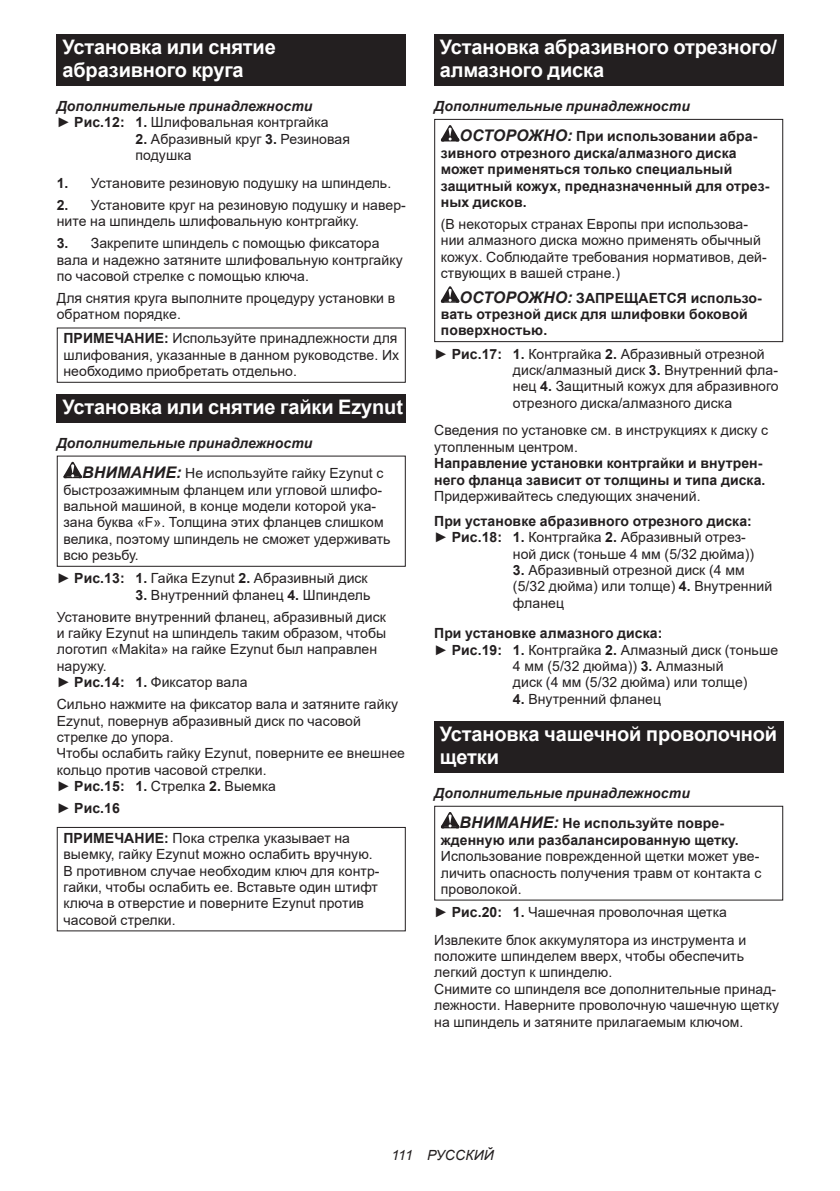
<style>
.page{position:relative;width:840px;height:1191px;background:#fff}
.page>*{position:absolute;margin:0;border:0;box-sizing:border-box;transform-origin:0 0}
.t1{font:700 20px/23.4px "Arial";letter-spacing:-.01em;color:#fff}
.t2{font:14px/16.4px "Arial";letter-spacing:.005em;color:#231f20}
.t3{font:700 14px/16.4px "Arial";letter-spacing:.005em;color:#231f20}
.t4{font:italic 700 14px/30.6px "Arial";letter-spacing:.005em;color:#231f20}
.t5{font:italic 14px "Arial";letter-spacing:.005em;color:#231f20}
.s1{font-weight:400;font-style:normal}
.s2{font-style:normal}
.s3{font-weight:700}
.s4{font-size:16px}
.s5{font-style:italic;font-size:16px}
</style>
<div class="page">
<div style="left:57px;top:34px;width:348px;height:52px;background:#231f20"></div>
<div style="left:57px;top:327px;width:348px;height:56px;border:1px solid #231f20"></div>
<div style="left:57px;top:394px;width:348px;height:28px;background:#231f20"></div>
<svg style="left:63px;top:462px;width:19px;height:16px"></svg>
<div style="left:57px;top:455px;width:348px;height:112px;border:1px solid #231f20"></div>
<div style="left:57px;top:827px;width:348px;height:104px;border:1px solid #231f20"></div>
<div style="left:434px;top:34px;width:348px;height:52px;background:#231f20"></div>
<svg style="left:440px;top:125px;width:19px;height:16px"></svg>
<svg style="left:440px;top:286px;width:19px;height:17px"></svg>
<div style="left:434px;top:119px;width:348px;height:223px;border:1px solid #231f20"></div>
<div style="left:434px;top:721px;width:348px;height:52px;background:#231f20"></div>
<svg style="left:440px;top:812px;width:19px;height:16px"></svg>
<div style="left:434px;top:805px;width:348px;height:95px;border:1px solid #231f20"></div>
<h1 class="t1" style="left:62px;top:36px;width:215px">Установка или снятие абразивного круга</h1>
<p class="t4" style="left:57px;top:98px;width:273px;line-height:16.4px">Дополнительные принадлежности <span class="s1">►</span> <span class="s2">Рис.12: 1.</span> <span class="s1">Шлифовальная контргайка</span></p>
<p class="t2" style="left:135px;top:130px;width:216px"><span class="s3">2.</span> Абразивный круг <span class="s3">3.</span> Резиновая подушка</p>
<p class="t2" style="left:57px;top:174px;width:336px"><span class="s3">1.</span> Установите резиновую подушку на шпиндель.</p>
<p class="t2" style="left:57px;top:197px;width:350px"><span class="s3">2.</span> Установите круг на резиновую подушку и навер&shy;ните на шпиндель шлифовальную контргайку.</p>
<p class="t2" style="left:57px;top:235px;width:347px"><span class="s3">3.</span> Закрепите шпиндель с помощью фиксатора вала и надежно затяните шлифовальную контргайку по часовой стрелке с помощью ключа.</p>
<p class="t2" style="left:57px;top:290px;width:340px">Для снятия круга выполните процедуру установки в обратном порядке.</p>
<p class="t2" style="left:63px;top:330px;width:337px;text-align:justify"><span class="s3">ПРИМЕЧАНИЕ:</span> Используйте принадлежности для шлифования, указанные в данном руководстве. Их необходимо приобретать отдельно.</p>
<h1 class="t1" style="left:62px;top:395px;width:342px">Установка или снятие гайки Ezynut</h1>
<p class="t4" style="left:82px;top:428px;width:303px;text-indent:-25px">Дополнительные принадлежности<br><span class="s4">ВНИМАНИЕ:</span> <span class="s1">Не используйте гайку Ezynut с</span></p>
<p class="t2" style="left:63px;top:481px;width:328px">быстрозажимным фланцем или угловой шлифо&shy;вальной машиной, в конце модели которой ука&shy;зана буква «F». Толщина этих фланцев слишком велика, поэтому шпиндель не сможет удерживать всю резьбу.</p>
<p class="t2" style="left:57px;top:570px;width:312px">► <span class="s3">Рис.13: 1.</span> Гайка Ezynut <span class="s3">2.</span> Абразивный диск</p>
<p class="t2" style="left:57px;top:583px;width:330px;line-height:22px;text-indent:79px"><span class="s3">3.</span> Внутренний фланец <span class="s3">4.</span> Шпиндель<br>Установите внутренний фланец, абразивный диск</p>
<p class="t2" style="left:57px;top:625px;width:331px">и гайку Ezynut на шпиндель таким образом, чтобы логотип «Makita» на гайке Ezynut был направлен наружу.<br>► <span class="s3">Рис.14: 1.</span> Фиксатор вала</p>
<p class="t2" style="left:57px;top:696px;width:349px">Сильно нажмите на фиксатор вала и затяните гайку Ezynut, повернув абразивный диск по часовой стрелке до упора.<br>Чтобы ослабить гайку Ezynut, поверните ее внешнее кольцо против часовой стрелки.<br>► <span class="s3">Рис.15: 1.</span> Стрелка <span class="s3">2.</span> Выемка</p>
<p class="t2" style="left:63px;top:793px;width:288px;line-height:29.6px;text-indent:-7px">► <span class="s3">Рис.16<br>ПРИМЕЧАНИЕ:</span> Пока стрелка указывает на</p>
<p class="t2" style="left:63px;top:846px;width:317px">выемку, гайку Ezynut можно ослабить вручную.<br>В противном случае необходим ключ для контр&shy;гайки, чтобы ослабить ее. Вставьте один штифт ключа в отверстие и поверните Ezynut против часовой стрелки.</p>
<h1 class="t1" style="left:439px;top:36px;width:338px">Установка абразивного отрезного/ алмазного диска</h1>
<p class="t4" style="left:459px;top:91px;width:299px;text-indent:-25px">Дополнительные принадлежности<br><span class="s4">ОСТОРОЖНО:</span> <span class="s2">При использовании абра-</span></p>
<p class="t3" style="left:440px;top:145px;width:330px">зивного отрезного диска/алмазного диска может применяться только специальный защитный кожух, предназначенный для отрез&shy;ных дисков.</p>
<p class="t2" style="left:440px;top:216px;width:327px">(В некоторых странах Европы при использова&shy;нии алмазного диска можно применять обычный кожух. Соблюдайте требования нормативов, дей&shy;ствующих в вашей стране.)</p>
<p class="t3" style="left:440px;top:290px;width:322px;text-indent:19px"><span class="s5">ОСТОРОЖНО:</span> ЗАПРЕЩАЕТСЯ использо&shy;вать отрезной диск для шлифовки боковой поверхностью.</p>
<p class="t2" style="left:512px;top:345px;width:267px;text-indent:-79px">► <span class="s3">Рис.17: 1.</span> Контргайка <span class="s3">2.</span> Абразивный отрезной диск/алмазный диск <span class="s3">3.</span> Внутренний фла&shy;нец <span class="s3">4.</span> Защитный кожух для абразивного отрезного диска/алмазного диска</p>
<p class="t2" style="left:434px;top:422px;width:335px">Сведения по установке см. в инструкциях к диску с утопленным центром.</p>
<p class="t3" style="left:434px;top:455px;width:332px">Направление установки контргайки и внутрен&shy;него фланца зависит от толщины и типа диска.</p>
<p class="t2" style="left:434px;top:488px;width:268px">Придерживайтесь следующих значений.</p>
<p class="t3" style="left:434px;top:513px;width:319px">При установке абразивного отрезного диска:</p>
<p class="t2" style="left:434px;top:529px;width:313px">► <span class="s3">Рис.18: 1.</span> Контргайка <span class="s3">2.</span> Абразивный отрез-</p>
<p class="t2" style="left:512px;top:545px;width:243px">ной диск (тоньше 4 мм (5/32 дюйма))</p>
<p class="t2" style="left:512px;top:562px;width:261px"><span class="s3">3.</span> Абразивный отрезной диск (4 мм (5/32 дюйма) или толще) <span class="s3">4.</span> Внутренний фланец</p>
<p class="t3" style="left:434px;top:625px;width:229px">При установке алмазного диска:</p>
<p class="t2" style="left:434px;top:641px;width:345px">► <span class="s3">Рис.19: 1.</span> Контргайка <span class="s3">2.</span> Алмазный диск (тоньше</p>
<p class="t2" style="left:512px;top:658px;width:212px">4 мм (5/32 дюйма)) <span class="s3">3.</span> Алмазный</p>
<p class="t2" style="left:512px;top:674px;width:236px">диск (4 мм (5/32 дюйма) или толще)</p>
<p class="t2" style="left:512px;top:690px;width:150px"><span class="s3">4.</span> Внутренний фланец</p>
<h1 class="t1" style="left:439px;top:722px;width:339px">Установка чашечной проволочной щетки</h1>
<p class="t4" style="left:459px;top:778px;width:266px;text-indent:-25px">Дополнительные принадлежности<br><span class="s4">ВНИМАНИЕ:</span> <span class="s2">Не используйте повре-</span></p>
<p class="t3" style="left:440px;top:831px;width:299px">жденную или разбалансированную щетку.</p>
<p class="t2" style="left:440px;top:848px;width:322px">Использование поврежденной щетки может уве&shy;личить опасность получения травм от контакта с проволокой.</p>
<p class="t2" style="left:434px;top:898px;width:313px;line-height:27.8px">► <span class="s3">Рис.20: 1.</span> Чашечная проволочная щетка<br>Извлеките блок аккумулятора из инструмента и</p>
<p class="t2" style="left:434px;top:948px;width:346px">положите шпинделем вверх, чтобы обеспечить легкий доступ к шпинделю.<br>Снимите со шпинделя все дополнительные принад&shy;лежности. Наверните проволочную чашечную щетку на шпиндель и затяните прилагаемым ключом.</p>
<p class="t5" style="left:391px;top:1146px;width:104px">111 РУССКИЙ</p>
</div>
